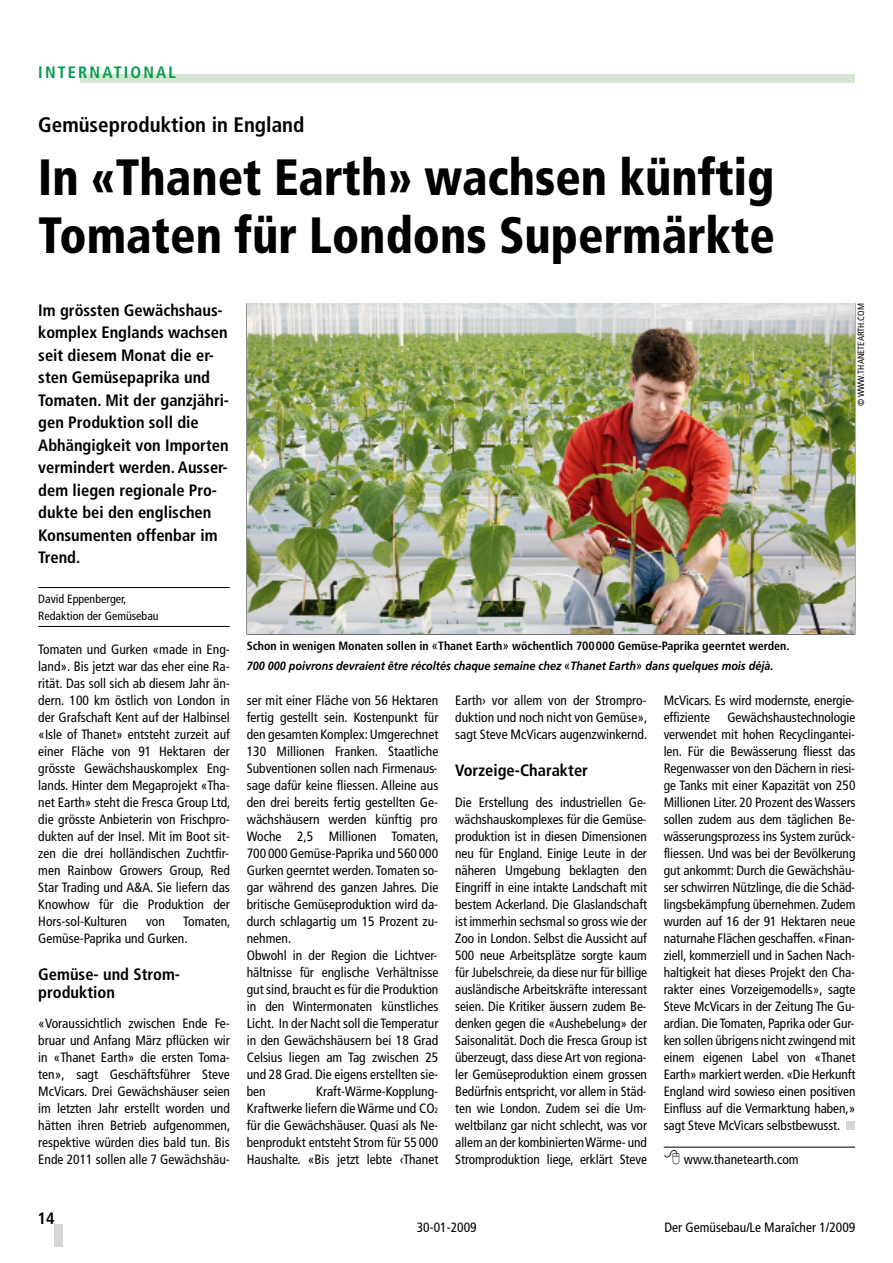
<style>
.page{position:relative;width:893px;height:1263px;background:#fff}
.page>*{position:absolute;margin:0;border:0;box-sizing:border-box;transform-origin:0 0}
.t1{font:900 condensed 51px/58.5px "Frutiger";color:#000;scale:.93 1}
.t2{font:700 condensed 21px "Frutiger";color:#000}
.t3{font:700 condensed 16.5px/22.5px "Frutiger";color:#000}
.t4{font:700 condensed 16.5px "Frutiger";letter-spacing:.13em;color:#009c48}
.t5{font:condensed 13.5px/17px "Frutiger";color:#000;text-align:justify}
.t6{font:700 condensed 12px/19.5px "Frutiger";color:#000}
.t7{font:condensed 12px/17px "Frutiger";color:#000}
.t8{font:condensed 9px "Frutiger";color:#000}
.s1{font-weight:400;font-size:13.5px}
.s2{font-style:italic;font-stretch:normal}
.s3{font-size:7.8px}
</style>
<div class="page">
<div style="left:54px;top:1224px;width:9px;height:22px;background:#d5d6d5"></div>
<svg style="left:38px;top:587px;width:192px;height:1px"></svg>
<svg style="left:38px;top:626px;width:192px;height:1px"></svg>
<div style="left:846px;top:1122px;width:9px;height:8px;background:#d5d6d5"></div>
<img style="left:247px;top:304px;width:607px;height:330px">
<div style="left:81px;top:74px;width:774px;height:9px;background:#d4e5d3"></div>
<svg style="left:663px;top:1147px;width:192px;height:1px"></svg>
<p class="t4" style="left:38px;top:65px;width:139px">INTERNATIONAL</p>
<h2 class="t2" style="left:38px;top:116px;width:267px">Gemüseproduktion in England</h2>
<h1 class="t1" style="left:38px;top:152px;width:793px">In «Thanet Earth» wachsen künftig<br>Tomaten für Londons Supermärkte</h1>
<p class="t3" style="left:38px;top:300px;width:192px">Im grössten Gewächshaus&shy;komplex Englands wachsen seit diesem Monat die er&shy;sten Gemüsepaprika und<br>Tomaten. Mit der ganzjähri&shy;gen Produktion soll die<br>Abhängigkeit von Importen vermindert werden. Ausser&shy;dem liegen regionale Pro&shy;dukte bei den englischen<br>Konsumenten offenbar im<br>Trend.</p>
<p class="t7" style="left:38px;top:591px;width:122px">David Eppenberger,<br>Redaktion der Gemüsebau</p>
<p class="t5" style="left:38px;top:642px;width:194px">Tomaten und Gurken «made in Eng&shy;land». Bis jetzt war das eher eine Ra&shy;rität. Das soll sich ab diesem Jahr än&shy;dern. 100 km östlich von London in der Grafschaft Kent auf der Halbinsel «Isle of Thanet» entsteht zurzeit auf einer Fläche von 91 Hektaren der grösste Gewächshauskomplex Eng&shy;lands. Hinter dem Megaprojekt «Tha&shy;net Earth» steht die Fresca Group Ltd, die grösste Anbieterin von Frischpro&shy;dukten auf der Insel. Mit im Boot sit&shy;zen die drei holländischen Zuchtfir&shy;men Rainbow Growers Group, Red Star Trading und A&amp;A. Sie liefern das Knowhow für die Produktion der Hors-sol-Kulturen</p>
<p class="t5" style="left:38px;top:914px;width:194px;text-indent:145px">Tomaten,<br>Gemüse-Paprika und Gurken.</p>
<p class="t3" style="left:38px;top:967px;width:143px;line-height:18px">Gemüse- und Strom&shy;produktion</p>
<p class="t5" style="left:38px;top:1016px;width:194px">«Voraussichtlich zwischen Ende Fe&shy;bruar und Anfang März pflücken wir in «Thanet Earth» die ersten Toma&shy;ten», sagt Geschäftsführer Steve McVicars. Drei Gewächshäuser seien im letzten Jahr erstellt worden und hätten ihren Betrieb aufgenommen, respektive würden dies bald tun. Bis Ende 2011 sollen alle 7 Gewächshäu-</p>
<p class="t5" style="left:146px;top:914px;width:20px">von</p>
<p class="t8" style="left:857px;top:406px;width:104px;rotate:-90deg">© WWW.THANETEARTH.COM</p>
<p class="t6" style="left:247px;top:638px;width:544px">Schon in wenigen Monaten sollen in <span class="s1">«</span>Thanet Earth<span class="s1">»</span> wöchentlich 700000 Gemüse-Paprika geerntet werden.<br><span class="s2">700 000 poivrons devraient être récoltés chaque semaine chez</span> <span class="s1">«</span><span class="s2">Thanet Earth</span><span class="s1">»</span> <span class="s2">dans quelques mois déjà.</span></p>
<p class="t5" style="left:247px;top:693px;width:194px;text-align:left">ser mit einer Fläche von 56 Hektaren fertig gestellt sein. Kostenpunkt für den gesamten Komplex: Umgerechnet 130 Millionen Franken. Staatliche Subventionen sollen nach Firmenaus&shy;sage dafür keine fliessen. Alleine aus den drei bereits fertig gestellten Ge&shy;wächshäusern werden künftig pro Woche 2,5 Millionen Tomaten, 700 000 Gemüse-Paprika und 560 000<br>Gurken geerntet werden. Tomaten so&shy;gar während des ganzen Jahres. Die britische Gemüseproduktion wird da&shy;durch schlagartig um 15 Prozent zu&shy;nehmen.<br>Obwohl in der Region die Lichtver&shy;hältnisse für englische Verhältnisse gut sind, braucht es für die Produktion in den Wintermonaten künstliches Licht. In der Nacht soll die Temperatur in den Gewächshäusern bei 18 Grad Celsius liegen am Tag zwischen 25 und 28 Grad. Die eigens erstellten sie&shy;ben</p>
<p class="t5" style="left:247px;top:1084px;width:193px;text-indent:69px">Kraft-Wärme-Kopplung-Kraftwerke liefern die Wärme und CO<span class="s3">2 </span>für die Gewächshäuser. Quasi als Ne&shy;benprodukt entsteht Strom für 55 000<br>Haushalte. «Bis jetzt lebte ‹Thanet</p>
<p class="t5" style="left:455px;top:693px;width:194px">Earth› vor allem von der Strompro&shy;duktion und noch nicht von Gemüse», sagt Steve McVicars augenzwinkernd.</p>
<p class="t3" style="left:455px;top:760px;width:134px">Vorzeige-Charakter</p>
<p class="t5" style="left:455px;top:795px;width:193px">Die Erstellung des industriellen Ge&shy;wächshauskomplexes für die Gemüse&shy;produktion ist in diesen Dimensionen neu für England. Einige Leute in der näheren Umgebung beklagten den Eingriff in eine intakte Landschaft mit bestem Ackerland. Die Glaslandschaft ist immerhin sechsmal so gross wie der Zoo in London. Selbst die Aussicht auf 500 neue Arbeitsplätze sorgte kaum für Jubelschreie, da diese nur für billige ausländische Arbeitskräfte interessant seien. Die Kritiker äussern zudem Be&shy;denken gegen die «Aushebelung» der Saisonalität. Doch die Fresca Group ist überzeugt, dass diese Art von regiona&shy;ler Gemüseproduktion einem grossen Bedürfnis entspricht, vor allem in Städ&shy;ten wie London. Zudem sei die Um&shy;weltbilanz gar nicht schlecht, was vor allem an der kombinierten Wärme- und Stromproduktion liege, erklärt Steve</p>
<p class="t5" style="left:663px;top:693px;width:192px">McVicars. Es wird modernste, energie&shy;effiziente</p>
<p class="t5" style="left:663px;top:710px;width:193px;text-indent:64px">Gewächshaustechnologie verwendet mit hohen Recyclingantei&shy;len. Für die Bewässerung fliesst das Regenwasser von den Dächern in riesi&shy;ge Tanks mit einer Kapazität von 250<br>Millionen Liter. 20 Prozent des Wassers sollen zudem aus dem täglichen Be&shy;wässerungsprozess ins System zurück&shy;fliessen. Und was bei der Bevölkerung gut ankommt: Durch die Gewächshäu&shy;ser schwirren Nützlinge, die die Schäd&shy;lingsbekämpfung übernehmen. Zudem wurden auf 16 der 91 Hektaren neue naturnahe Flächen geschaffen. «Finan&shy;ziell, kommerziell und in Sachen Nach&shy;haltigkeit hat dieses Projekt den Cha&shy;rakter eines Vorzeigemodells», sagte Steve McVicars in der Zeitung The Gu&shy;ardian. Die Tomaten, Paprika oder Gur&shy;ken sollen übrigens nicht zwingend mit einem eigenen Label von «Thanet Earth» markiert werden. «Die Herkunft England wird sowieso einen positiven Einfluss auf die Vermarktung haben,» sagt Steve McVicars selbstbewusst.</p>
<p class="t5" style="left:684px;top:1152px;width:116px">www.thanetearth.com</p>
<p class="t3" style="left:38px;top:1209px;width:19px">14</p>
<p class="t5" style="left:417px;top:1220px;width:61px">30-01-2009</p>
<p class="t5" style="left:664px;top:1220px;width:192px">Der Ge mü se bau/Le Ma raî cher 1/2009</p>
</div>
